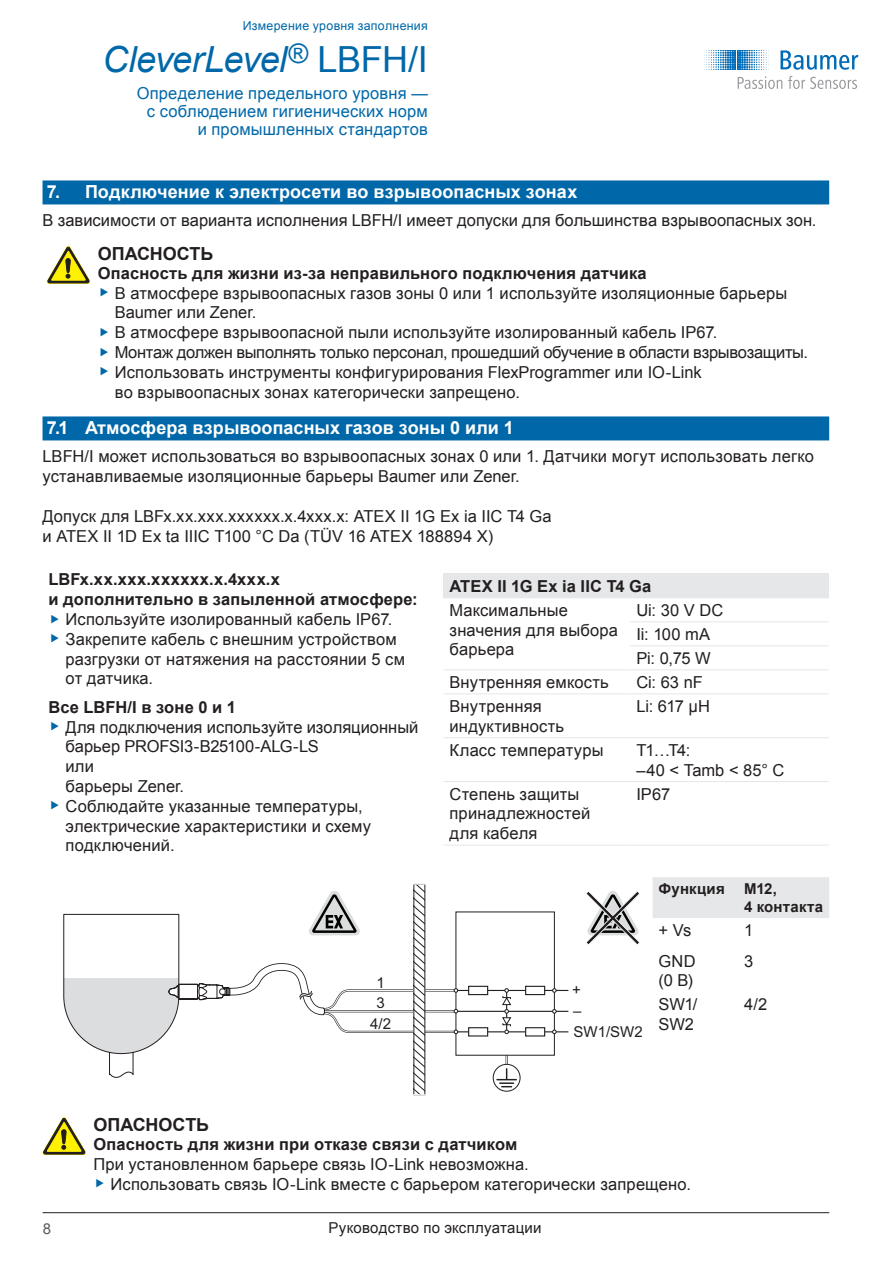
<style>
.page{position:relative;width:893px;height:1263px;background:#fff}
.page>*{position:absolute;margin:0;border:0;box-sizing:border-box;transform-origin:0 0}
.t1{font:italic 36px "Arial";letter-spacing:-.015em;color:#0068a9}
.t2{font:700 18px "Arial";letter-spacing:.005em;color:#fff}
.Warnhinweis_Gefahr{font:700 18px "Arial";letter-spacing:-.005em;color:#231f20}
.Grundtext{font:16.5px/19.8px "Arial";letter-spacing:.01em;color:#231f20}
.Tabelle_Grundtext{font:16.5px/19.8px "Arial";letter-spacing:.01em;color:#231f20}
.Überschrift_4_Zwis{font:700 16.5px/19.8px "Arial";letter-spacing:.01em;color:#231f20}
.Warnhinweis_Quelle{font:700 16.5px "Arial";letter-spacing:.01em;color:#231f20}
.t3{font:16.5px/18px "Arial";letter-spacing:.01em;color:#0068a9;text-align:right}
.Grundtext-2{font:16.5px "Arial";letter-spacing:-.02em;color:#231f20}
.t4{font:15px/20.7px "Arial";letter-spacing:.015em;color:#231f20;text-align:center}
.Tabelle_Kopfzeile{font:700 15px/18px "Arial";letter-spacing:.015em;color:#231f20}
.t5{font:15px "Arial";color:#5a5a5d}
.t6{font:12.3px "Arial";letter-spacing:.02em;color:#0068a9}
.s1{font-style:normal}
</style>
<div class="page">
<div style="left:43px;top:180px;width:786px;height:24px;background:#0068a9"></div>
<div style="left:43px;top:416px;width:786px;height:24px;background:#0068a9"></div>
<svg style="left:47px;top:246px;width:43px;height:37px"></svg>
<div style="left:444px;top:574px;width:385px;height:24px;background:#e6e7e9"></div>
<hr style="left:444px;top:573px;width:186px;height:1px;background:#e6e7e9">
<hr style="left:630px;top:573px;width:199px;height:1px;background:#e6e7e9">
<hr style="left:630px;top:621px;width:199px;height:1px;background:#e6e7e9">
<hr style="left:630px;top:645px;width:199px;height:1px;background:#e6e7e9">
<hr style="left:444px;top:669px;width:186px;height:1px;background:#e6e7e9">
<hr style="left:630px;top:669px;width:199px;height:1px;background:#e6e7e9">
<hr style="left:444px;top:693px;width:186px;height:1px;background:#e6e7e9">
<hr style="left:630px;top:693px;width:199px;height:1px;background:#e6e7e9">
<hr style="left:444px;top:737px;width:186px;height:1px;background:#e6e7e9">
<hr style="left:630px;top:737px;width:199px;height:1px;background:#e6e7e9">
<hr style="left:444px;top:781px;width:186px;height:1px;background:#e6e7e9">
<hr style="left:630px;top:781px;width:199px;height:1px;background:#e6e7e9">
<hr style="left:444px;top:845px;width:186px;height:1px;background:#e6e7e9">
<hr style="left:630px;top:845px;width:199px;height:1px;background:#e6e7e9">
<div style="left:653px;top:877px;width:176px;height:41px;background:#e6e7e9"></div>
<svg style="left:63px;top:883px;width:576px;height:213px"></svg>
<svg style="left:43px;top:1117px;width:43px;height:38px"></svg>
<hr style="left:43px;top:1212px;width:786px;height:1px;background:#231f20">
<svg style="left:780px;top:50px;width:78px;height:20px"></svg>
<svg style="left:704px;top:50px;width:65px;height:20px"></svg>
<svg style="left:738px;top:76px;width:44px;height:13px"></svg>
<svg style="left:788px;top:76px;width:69px;height:13px"></svg>
<p class="t6" style="left:243px;top:17px;width:187px">Измерение уровня заполнения</p>
<h1 class="t1" style="left:103px;top:36px;width:327px">CleverLevel<sup>®</sup> <span class="s1">LBFH/I</span></h1>
<p class="t3" style="left:137px;top:84px;width:293px">Определение предельного уровня — с соблюдением гигиенических норм и промышленных стандартов</p>
<p class="t2" style="left:47px;top:180px;width:532px">7. Подключение к электросети во взрывоопасных зонах</p>
<p class="Grundtext" style="left:43px;top:211px;width:775px">В зависимости от варианта исполнения LBFH/I имеет допуски для большинства взрывоопасных зон.</p>
<p class="Warnhinweis_Gefahr" style="left:98px;top:241px;width:117px">ОПАСНОСТЬ</p>
<p class="Warnhinweis_Quelle" style="left:98px;top:262px;width:550px">Опасность для жизни из-за неправильного подключения датчика</p>
<p class="Grundtext" style="left:115px;top:283px;width:674px">В атмосфере взрывоопасных газов зоны 0 или 1 используйте изоляционные барьеры<br>Baumer или Zener.</p>
<p class="Grundtext" style="left:115px;top:323px;width:604px">В атмосфере взрывоопасной пыли используйте изолированный кабель IP67.</p>
<p class="Grundtext-2" style="left:115px;top:341px;width:695px">Монтаж должен выполнять только персонал, прошедший обучение в области взрывозащиты.</p>
<p class="Grundtext" style="left:115px;top:362px;width:588px">Использовать инструменты конфигурирования FlexProgrammer или IO-Link во взрывоопасных зонах категорически запрещено.</p>
<p class="t2" style="left:47px;top:416px;width:469px">7.1 Атмосфера взрывоопасных газов зоны 0 или 1</p>
<p class="Grundtext" style="left:43px;top:447px;width:773px">LBFH/I может использоваться во взрывоопасных зонах 0 или 1. Датчики могут использовать легко устанавливаемые изоляционные барьеры Baumer или Zener.</p>
<p class="Grundtext" style="left:43px;top:506px;width:511px">Допуск для LBFx.xx.xxx.xxxxxx.x.4xxx.x: ATEX II 1G Ex ia IIC T4 Ga и ATEX II 1D Ex ta IIIC T100 °C Da (TÜV 16 ATEX 188894 X)</p>
<p class="Überschrift_4_Zwis" style="left:49px;top:570px;width:371px">LBFx.xx.xxx.xxxxxx.x.4xxx.x<br>и дополнительно в запыленной атмосфере:</p>
<p class="Grundtext" style="left:66px;top:609px;width:328px">Используйте изолированный кабель IP67.</p>
<p class="Grundtext" style="left:66px;top:629px;width:341px">Закрепите кабель с внешним устройством разгрузки от натяжения на расстоянии 5 см от датчика.</p>
<p class="Überschrift_4_Zwis" style="left:49px;top:697px;width:189px">Все LBFH/I в зоне 0 и 1</p>
<p class="Grundtext" style="left:66px;top:717px;width:354px">Для подключения используйте изоляционный барьер PROFSI3-B25100-ALG-LS<br>или<br>барьеры Zener.</p>
<p class="Grundtext" style="left:66px;top:796px;width:307px">Соблюдайте указанные температуры, электрические характеристики и схему подключений.</p>
<p class="Überschrift_4_Zwis" style="left:450px;top:577px;width:203px">ATEX II 1G Ex ia IIC T4 Ga</p>
<p class="Tabelle_Grundtext" style="left:450px;top:600px;width:170px">Максимальные значения для выбора барьера</p>
<p class="Tabelle_Grundtext" style="left:636px;top:600px;width:88px">Ui: 30 V DC</p>
<p class="Tabelle_Grundtext" style="left:636px;top:624px;width:75px">Ii: 100 mA</p>
<p class="Tabelle_Grundtext" style="left:636px;top:648px;width:76px">Pi: 0,75 W</p>
<p class="Tabelle_Grundtext" style="left:450px;top:672px;width:161px">Внутренняя емкость</p>
<p class="Tabelle_Grundtext" style="left:636px;top:672px;width:68px">Ci: 63 nF</p>
<p class="Tabelle_Grundtext" style="left:450px;top:696px;width:116px">Внутренняя индуктивность</p>
<p class="Tabelle_Grundtext" style="left:636px;top:696px;width:75px">Li: 617 µH</p>
<p class="Tabelle_Grundtext" style="left:450px;top:740px;width:156px">Класс температуры</p>
<p class="Tabelle_Grundtext" style="left:636px;top:740px;width:150px">T1…T4:<br>–40 &lt; Tamb &lt; 85° C</p>
<p class="Tabelle_Grundtext" style="left:450px;top:784px;width:142px">Степень защиты принадлежностей для кабеля</p>
<p class="Tabelle_Grundtext" style="left:636px;top:784px;width:35px">IP67</p>
<p class="t4" style="left:370px;top:972px;width:22px">1<br>3<br>4/2</p>
<p class="t4" style="left:572px;top:980px;width:72px;text-align:left">+<br>–<br>SW1/SW2</p>
<p class="Tabelle_Kopfzeile" style="left:659px;top:880px;width:68px">Функция</p>
<p class="Tabelle_Kopfzeile" style="left:744px;top:880px;width:80px">M12,<br>4 контакта</p>
<p class="Tabelle_Grundtext" style="left:659px;top:920px;width:34px">+ Vs</p>
<p class="Tabelle_Grundtext" style="left:744px;top:920px;width:11px">1</p>
<p class="Tabelle_Grundtext" style="left:659px;top:951px;width:38px">GND (0 В)</p>
<p class="Tabelle_Grundtext" style="left:744px;top:951px;width:11px">3</p>
<p class="Tabelle_Grundtext" style="left:659px;top:995px;width:40px">SW1/<br>SW2</p>
<p class="Tabelle_Grundtext" style="left:744px;top:995px;width:25px">4/2</p>
<p class="t5" style="left:43px;top:1219px;width:10px">8</p>
<p class="Warnhinweis_Gefahr" style="left:94px;top:1112px;width:117px">ОПАСНОСТЬ</p>
<p class="Warnhinweis_Quelle" style="left:94px;top:1133px;width:425px">Опасность для жизни при отказе связи с датчиком</p>
<p class="Grundtext" style="left:94px;top:1154px;width:437px">При установленном барьере связь IO-Link невозможна.</p>
<p class="Grundtext" style="left:111px;top:1174px;width:582px">Использовать связь IO-Link вместе с барьером категорически запрещено.</p>
<p class="t4" style="left:329px;top:1217px;width:214px">Руководство по эксплуатации</p>
</div>
